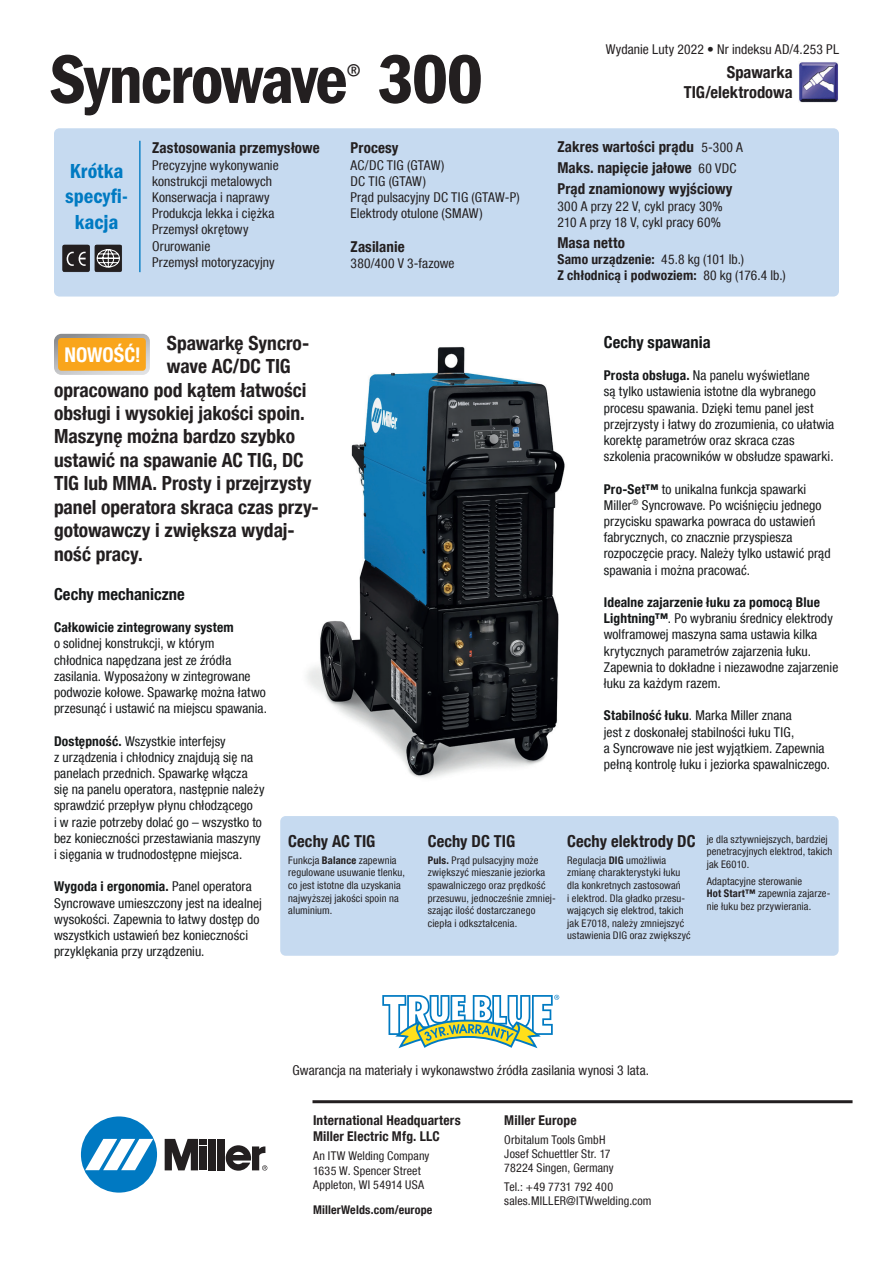
<style>
.page{position:relative;width:893px;height:1263px;background:#fff}
.page>*{position:absolute;margin:0;border:0;box-sizing:border-box;transform-origin:0 0}
.t1{font:71.4px "ITC Franklin Gothic Std Dm Cd";letter-spacing:-.03em;color:#231f20}
.t2{font:condensed 31.05px "ITC Franklin Gothic Std";color:#231f20}
.t3{font:21px/25.2px "ITC Franklin Gothic Std Dm Cd";color:#007ac2;text-align:center}
.t4{font:700 condensed 20.25px "Helvetica Neue LT Com";color:#fff}
.t5{font:700 condensed 19.5px "Helvetica Neue LT Com";color:#231f20}
.t6{font:700 condensed 16.5px/19.8px "Helvetica Neue LT Com";letter-spacing:.005em;color:#231f20;text-align:right}
.t7{font:700 condensed 16.5px "Helvetica Neue LT Com";color:#161819}
.t8{font:700 condensed 15px/21px "Helvetica Neue LT Com";letter-spacing:.005em;color:#231f20}
.t9{font:condensed 13.5px/16.2px "Helvetica Neue LT Com";letter-spacing:.005em;color:#161819}
.t10{font:condensed 13.5px/16.2px "Helvetica Neue LT Com";letter-spacing:.005em;color:#231f20}
.t11{font:700 condensed 13.5px/16.2px "Helvetica Neue LT Com";letter-spacing:.01em;color:#231f20}
.t12{font:condensed 13.5px "Helvetica";letter-spacing:-.01em;color:#231f20}
.t13{font:700 condensed 13.5px "Helvetica Neue LT Com";letter-spacing:.01em;color:#161819}
.t14{font:condensed 12px/14.4px "Helvetica Neue LT Com";letter-spacing:.01em;color:#231f20}
.t15{font:700 condensed 12px "Helvetica Neue LT Com";letter-spacing:.015em;color:#231f20}
.t16{font:condensed 10.5px/12.6px "Helvetica Neue LT Com";letter-spacing:.015em;color:#231f20}
.s1{font-weight:400;font-size:13.5px}
.s2{font-weight:400}
.s3{font-weight:700}
</style>
<div class="page">
<img style="left:307px;top:347px;width:258px;height:432px">
<div style="left:54px;top:128px;width:785px;height:169px;background:#c6daf0;border-radius:5px"></div>
<img style="left:799px;top:62px;width:39px;height:40px">
<div style="left:280px;top:816px;width:559px;height:140px;background:#c6daf0;border-radius:5px"></div>
<hr style="left:139px;top:141px;width:2px;height:131px;background:#007ac2">
<div style="left:81px;top:1116px;width:76px;height:76px;background:#0079c2;border-radius:50%"></div>
<svg style="left:85px;top:1139px;width:68px;height:31px"></svg>
<div style="left:209px;top:1139px;width:7px;height:31px;background:#231f20"></div>
<div style="left:218px;top:1139px;width:7px;height:31px;background:#231f20"></div>
<svg style="left:165px;top:1139px;width:42px;height:31px"></svg>
<svg style="left:226px;top:1145px;width:41px;height:26px"></svg>
<hr style="left:312px;top:1100px;width:540px;height:3px;background:#231f20">
<svg style="left:382px;top:995px;width:177px;height:53px"></svg>
<svg style="left:62px;top:244px;width:60px;height:28px;background:#565558"></svg>
<svg style="left:54px;top:334px;width:96px;height:41px;background:#e8ab48"></svg>
<h1 class="t1" style="left:49px;top:38px;width:435px">Syncrowave 300</h1>
<h2 class="t2" style="left:346px;top:57px;width:17px">®</h2>
<h3 class="t3" style="left:65px;top:159px;width:64px">Krótka specyfi&shy;kacja</h3>
<p class="t8" style="left:152px;top:138px;width:169px">Zastosowania przemysłowe</p>
<p class="t10" style="left:152px;top:157px;width:128px">Precyzyjne wykonywanie konstrukcji metalowych<br>Konserwacja i naprawy<br>Produkcja lekka i ciężka<br>Przemysł okrętowy<br>Orurowanie<br>Przemysł motoryzacyjny</p>
<p class="t8" style="left:351px;top:138px;width:49px">Procesy</p>
<p class="t10" style="left:351px;top:157px;width:171px">AC/DC TIG (GTAW)<br>DC TIG (GTAW)<br>Prąd pulsacyjny DC TIG (GTAW-P)<br>Elektrody otulone (SMAW)</p>
<p class="t8" style="left:351px;top:236px;width:56px">Zasilanie</p>
<p class="t10" style="left:351px;top:255px;width:105px">380/400 V 3-fazowe</p>
<p class="t10" style="left:606px;top:41px;width:235px">Wydanie Luty 2022 • Nr indeksu AD/4.253 PL</p>
<p class="t6" style="left:684px;top:62px;width:110px">Spawarka<br>TIG/elektrodowa</p>
<p class="t8" style="left:557px;top:137px;width:187px">Zakres wartości prądu <span class="s1">5-300 A<br></span>Maks. napięcie jałowe <span class="s1">60 VDC<br></span>Prąd znamionowy wyjściowy</p>
<p class="t10" style="left:557px;top:198px;width:167px">300 A przy 22 V, cykl pracy 30%<br>210 A przy 18 V, cykl pracy 60%</p>
<p class="t8" style="left:557px;top:232px;width:69px">Masa netto</p>
<p class="t11" style="left:557px;top:251px;width:230px">Samo urządzenie: <span class="s2">45.8 kg (101 lb.)<br></span>Z chłodnicą i podwoziem: <span class="s2">80 kg (176.4 lb.)</span></p>
<h3 class="t5" style="left:167px;top:331px;width:144px">Spawarkę Syncro-</h3>
<h3 class="t5" style="left:167px;top:355px;width:125px">wave AC/DC TIG</h3>
<h3 class="t5" style="left:54px;top:378px;width:254px">opracowano pod kątem łatwości</h3>
<h3 class="t5" style="left:54px;top:401px;width:252px">obsługi i wysokiej jakości spoin.</h3>
<h3 class="t5" style="left:54px;top:425px;width:243px">Maszynę można bardzo szybko</h3>
<h3 class="t5" style="left:54px;top:448px;width:251px">ustawić na spawanie AC TIG, DC</h3>
<h3 class="t5" style="left:54px;top:472px;width:259px">TIG lub MMA. Prosty i przejrzysty</h3>
<h3 class="t5" style="left:54px;top:495px;width:266px">panel operatora skraca czas przy-</h3>
<h3 class="t5" style="left:54px;top:518px;width:242px">gotowawczy i zwiększa wydaj-</h3>
<h3 class="t5" style="left:54px;top:542px;width:90px">ność pracy.</h3>
<p class="t7" style="left:54px;top:584px;width:132px">Cechy mechaniczne</p>
<p class="t13" style="left:54px;top:619px;width:181px">Całkowicie zintegrowany system</p>
<p class="t9" style="left:54px;top:635px;width:214px">o solidnej konstrukcji, w którym chłodnica napędzana jest ze źródła zasilania. Wyposażony w zintegrowane podwozie kołowe. Spawarkę można łatwo przesunąć i ustawić na miejscu spawania.</p>
<p class="t9" style="left:54px;top:732px;width:212px"><span class="s3">Dostępność.</span> Wszystkie interfejsy<br>z urządzenia i chłodnicy znajdują się na panelach przednich. Spawarkę włącza się na panelu operatora, następnie należy sprawdzić przepływ płynu chłodzącego<br>i w razie potrzeby dolać go – wszystko to bez konieczności przestawiania maszyny i sięgania w trudnodostępne miejsca.</p>
<p class="t9" style="left:54px;top:878px;width:209px"><span class="s3">Wygoda i ergonomia.</span> Panel operatora Syncrowave umieszczony jest na idealnej wysokości. Zapewnia to łatwy dostęp do wszystkich ustawień bez konieczności przyklękania przy urządzeniu.</p>
<h3 class="t4" style="left:64px;top:343px;width:78px">NOWOŚĆ!</h3>
<p class="t6" style="left:288px;top:831px;width:89px">Cechy AC TIG</p>
<p class="t16" style="left:288px;top:854px;width:118px">Funkcja <span class="s3">Balance</span> zapewnia regulowane usuwanie tlenku, co jest istotne dla uzyskania najwyższej jakości spoin na aluminium.</p>
<p class="t7" style="left:604px;top:332px;width:108px">Cechy spawania</p>
<p class="t9" style="left:604px;top:367px;width:232px"><span class="s3">Prosta obsługa.</span> Na panelu wyświetlane<br>są tylko ustawienia istotne dla wybranego procesu spawania. Dzięki temu panel jest przejrzysty i łatwy do zrozumienia, co ułatwia korektę parametrów oraz skraca czas szkolenia pracowników w obsłudze spawarki.</p>
<p class="t9" style="left:604px;top:480px;width:228px"><span class="s3">Pro-Set™</span> to unikalna funkcja spawarki Miller<sup>®</sup> Syncrowave. Po wciśnięciu jednego przycisku spawarka powraca do ustawień fabrycznych, co znacznie przyspiesza rozpoczęcie pracy. Należy tylko ustawić prąd spawania i można pracować.</p>
<p class="t9" style="left:604px;top:594px;width:236px"><span class="s3">Idealne zajarzenie łuku za pomocą Blue Lightning™</span>. Po wybraniu średnicy elektrody wolframowej maszyna sama ustawia kilka krytycznych parametrów zajarzenia łuku.<br>Zapewnia to dokładne i niezawodne zajarzenie łuku za każdym razem.</p>
<p class="t9" style="left:604px;top:707px;width:228px"><span class="s3">Stabilność łuku</span>. Marka Miller znana<br>jest z doskonałej stabilności łuku TIG,<br>a Syncrowave nie jest wyjątkiem. Zapewnia pełną kontrolę łuku i jeziorka spawalniczego.</p>
<p class="t6" style="left:428px;top:831px;width:89px">Cechy DC TIG</p>
<p class="t16" style="left:428px;top:854px;width:130px"><span class="s3">Puls.</span> Prąd pulsacyjny może zwiększyć mieszanie jeziorka spawalniczego oraz prędkość przesuwu, jednocześnie zmniej&shy;szając ilość dostarczanego ciepła i odkształcenia.</p>
<p class="t6" style="left:567px;top:831px;width:130px">Cechy elektrody DC</p>
<p class="t16" style="left:567px;top:854px;width:125px">Regulacja <span class="s3">DIG</span> umożliwia zmianę charakterystyki łuku dla konkretnych zastosowań<br>i elektrod. Dla gładko przesu&shy;wających się elektrod, takich jak E7018, należy zmniejszyć ustawienia DIG oraz zwiększyć</p>
<p class="t16" style="left:707px;top:833px;width:127px">je dla sztywniejszych, bardziej penetracyjnych elektrod, takich jak E6010.</p>
<p class="t16" style="left:707px;top:875px;width:125px">Adaptacyjne sterowanie<br><span class="s3">Hot Start™</span> zapewnia zajarze&shy;nie łuku bez przywierania.</p>
<p class="t10" style="left:292px;top:1062px;width:358px">Gwarancja na materiały i wykonawstwo źródła zasilania wynosi 3 lata.</p>
<p class="t11" style="left:313px;top:1112px;width:149px">International Headquarters<br>Miller Electric Mfg. LLC</p>
<p class="t14" style="left:313px;top:1149px;width:118px">An ITW Welding Company<br>1635 W. Spencer Street<br>Appleton, WI 54914 USA</p>
<p class="t15" style="left:313px;top:1202px;width:121px">MillerWelds.com/europe</p>
<p class="t12" style="left:312px;top:1067px;width:314px">Power source is warranted for three years, parts and labour.</p>
<p class="t11" style="left:504px;top:1112px;width:74px">Miller Europe</p>
<p class="t14" style="left:504px;top:1132px;width:111px">Orbitalum Tools GmbH<br>Josef Schuettler Str. 17<br>78224 Singen, Germany</p>
<p class="t14" style="left:504px;top:1179px;width:149px">Tel.: +49 7731 792 400 sales.MILLER@ITWwelding.com</p>
</div>
